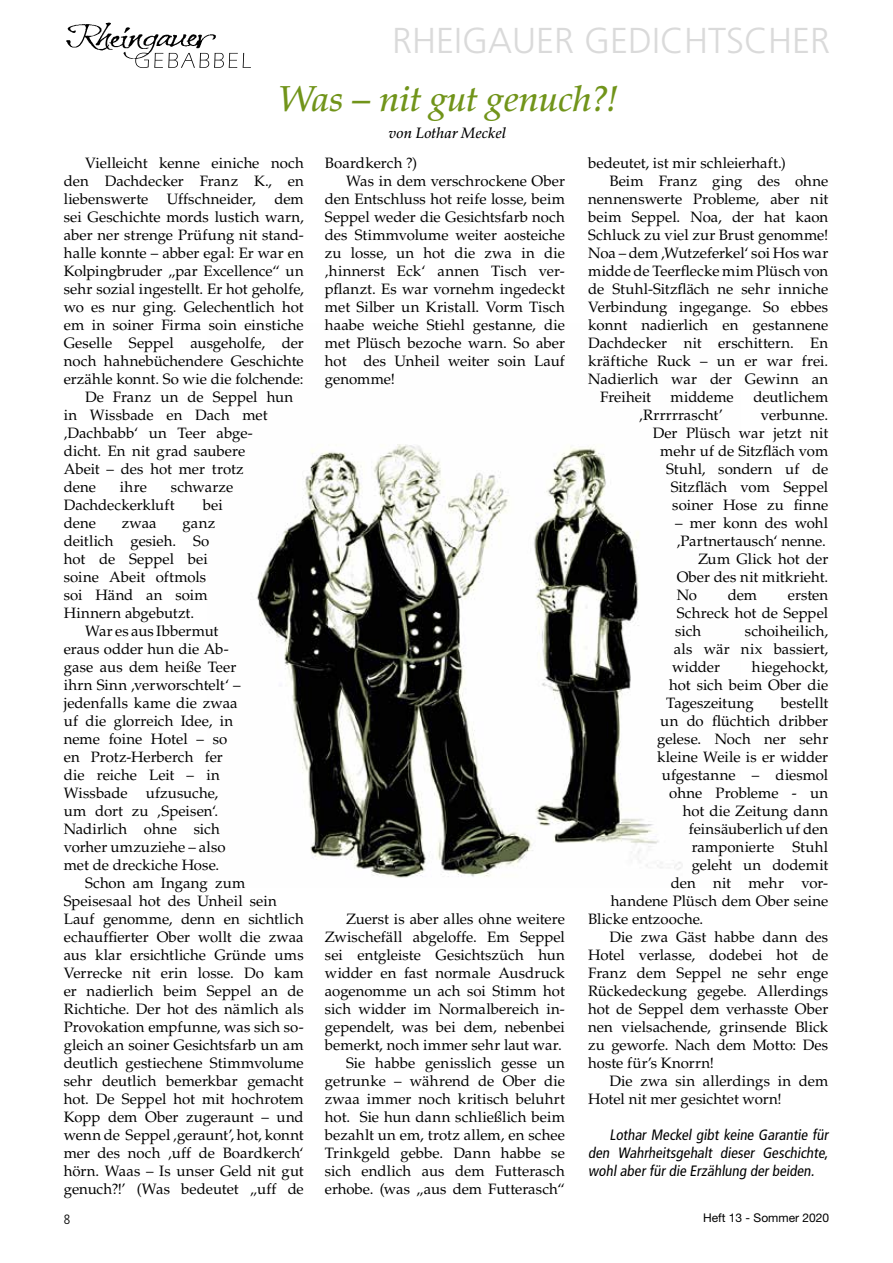
<style>
.page{position:relative;width:893px;height:1263px;background:#fff}
.page>*{position:absolute;margin:0;border:0;box-sizing:border-box;transform-origin:0 0}
.t1{font:300 36px "Frutiger LT Std";color:#dadada}
.t2{font:italic 500 36px "Palatino LT Std";color:#71941a}
.t3{font:15px/18px "Palatino LT Std";color:#000}
.t4{font:condensed 15px/18px "Frutiger LT Std";color:#000;text-align:justify}
.t5{font:italic 500 15px "Palatino LT Std";letter-spacing:.005em;color:#000}
.t6{font:300 condensed 13.5px "Frutiger LT Std";color:#000}
.t7{font:12px "Helvetica Neue LT Std";color:#000}
</style>
<div class="page">
<img style="left:256px;top:444px;width:427px;height:434px">
<img style="left:66px;top:22px;width:151px;height:37px">
<svg style="left:135px;top:53px;width:116px;height:15px"></svg>
<h1 class="t1" style="left:392px;top:20px;width:440px">RHEIGAUER GEDICHTSCH ER</h1>
<h1 class="t2" style="left:278px;top:78px;width:341px">Was – nit gut genuch?!</h1>
<p class="t5" style="left:389px;top:124px;width:119px">von Lothar Meckel</p>
<p class="t3" style="left:85px;top:154px;width:220px">Vielleicht kenne einiche noch</p>
<p class="t3" style="left:64px;top:172px;width:241px">den Dachdecker Franz K., en</p>
<p class="t3" style="left:64px;top:190px;width:241px">liebenswerte Uffschneider, dem</p>
<p class="t3" style="left:64px;top:208px;width:241px">sei Geschichte mords lustich warn,</p>
<p class="t3" style="left:64px;top:226px;width:241px">aber ner strenge Prüfung nit stand-</p>
<p class="t3" style="left:64px;top:244px;width:242px">halle konnte – abber egal: Er war en</p>
<p class="t3" style="left:64px;top:262px;width:241px">Kolpingbruder „par Excellence“ un</p>
<p class="t3" style="left:64px;top:280px;width:242px">sehr sozial ingestellt. Er hot geholfe,</p>
<p class="t3" style="left:64px;top:298px;width:241px">wo es nur ging. Gelechentlich hot</p>
<p class="t3" style="left:64px;top:316px;width:242px">em in soiner Firma soin einstiche</p>
<p class="t3" style="left:64px;top:334px;width:241px">Geselle Seppel ausgeholfe, der</p>
<p class="t3" style="left:64px;top:352px;width:242px">noch hahnebüchendere Geschichte</p>
<p class="t3" style="left:64px;top:370px;width:241px">erzähle konnt. So wie die folchende:</p>
<p class="t3" style="left:85px;top:388px;width:210px">De Franz un de Seppel hun</p>
<p class="t3" style="left:64px;top:406px;width:206px">in Wissbade en Dach met</p>
<p class="t3" style="left:64px;top:424px;width:190px">‚Dachbabb‘ un Teer abge-</p>
<p class="t3" style="left:64px;top:442px;width:183px">dicht. En nit grad saubere</p>
<p class="t3" style="left:64px;top:460px;width:181px">Abeit – des hot mer trotz</p>
<p class="t3" style="left:64px;top:478px;width:34px">dene</p>
<p class="t3" style="left:120px;top:478px;width:28px">ihre</p>
<p class="t3" style="left:64px;top:478px;width:171px;text-indent:107px">schwarze<br>Dachdeckerkluft</p>
<p class="t3" style="left:203px;top:496px;width:21px">bei</p>
<p class="t3" style="left:64px;top:514px;width:34px">dene</p>
<p class="t3" style="left:122px;top:514px;width:36px">zwaa</p>
<p class="t3" style="left:64px;top:514px;width:153px;text-indent:119px">ganz deitlich gesieh. So hot de Seppel bei soine Abeit oftmols soi Händ an soim<br>Hinnern abgebutzt.</p>
<p class="t3" style="left:64px;top:622px;width:179px;text-indent:21px">War es aus Ibbermut eraus odder hun die Ab&shy;gase aus dem heiße Teer ihrn Sinn ‚verworschtelt‘ – jedenfalls kame die zwaa uf die glorreich Idee, in neme foine Hotel – so en Protz-Herberch fer die reiche Leit – in<br>Wissbade ufzusuche, um dort zu ‚Speisen‘.<br>Nadirlich ohne sich vorher umzuziehe – also met de dreckiche Hose.</p>
<p class="t3" style="left:64px;top:874px;width:242px;text-indent:21px">Schon am Ingang zum<br>Speisesaal hot des Unheil sein<br>Lauf genomme, denn en sichtlich echauffierter Ober wollt die zwaa aus klar ersichtliche Gründe ums<br>Verrecke nit erin losse. Do kam er nadierlich beim Seppel an de<br>Richtiche. Der hot des nämlich als<br>Provokation empfunne, was sich so&shy;gleich an soiner Gesichtsfarb un am deutlich gestiechene Stimmvolume sehr deutlich bemerkbar gemacht hot. De Seppel hot mit hochrotem<br>Kopp dem Ober zugeraunt – und wenn de Seppel ‚geraunt’, hot, konnt mer des noch ‚uff de Boardkerch‘ hörn. Waas – Is unser Geld nit gut genuch?!’ (Was bedeutet „uff de</p>
<p class="t3" style="left:325px;top:154px;width:94px">Boardkerch ?)</p>
<p class="t3" style="left:346px;top:172px;width:220px">Was in dem verschrockene Ober</p>
<p class="t3" style="left:325px;top:190px;width:242px">den Entschluss hot reife losse, beim</p>
<p class="t3" style="left:325px;top:208px;width:241px">Seppel weder die Gesichtsfarb noch</p>
<p class="t3" style="left:325px;top:226px;width:242px">des Stimmvolume weiter aosteiche</p>
<p class="t3" style="left:325px;top:244px;width:241px">zu losse, un hot die zwa in die</p>
<p class="t3" style="left:325px;top:262px;width:241px">‚hinnerst Eck‘ annen Tisch ver-</p>
<p class="t3" style="left:325px;top:280px;width:241px">pflanzt. Es war vornehm ingedeckt</p>
<p class="t3" style="left:325px;top:298px;width:242px">met Silber un Kristall. Vorm Tisch</p>
<p class="t3" style="left:325px;top:316px;width:241px">haabe weiche Stiehl gestanne, die</p>
<p class="t3" style="left:325px;top:334px;width:242px">met Plüsch bezoche warn. So aber</p>
<p class="t3" style="left:325px;top:352px;width:242px">hot des Unheil weiter soin Lauf</p>
<p class="t3" style="left:325px;top:370px;width:72px">genomme!</p>
<p class="t3" style="left:325px;top:910px;width:242px;text-align:right">Zuerst is aber alles ohne weitere<br>Zwischefäll abgeloffe. Em Seppel sei entgleiste Gesichtszüch hun widder en fast normale Ausdruck aogenomme un ach soi Stimm hot sich widder im Normalbereich in&shy;gependelt, was bei dem, nebenbei bemerkt, noch immer sehr laut war.<br>Sie habbe genisslich gesse un getrunke – während de Ober die zwaa immer noch kritisch beluhrt hot. Sie hun dann schließlich beim bezahlt un em, trotz allem, en schee<br>Trinkgeld gebbe. Dann habbe se sich endlich aus dem Futterasch erhobe. (was „aus dem Futterasch“</p>
<p class="t3" style="left:588px;top:154px;width:199px">bedeutet, ist mir schleierhaft.)</p>
<p class="t3" style="left:609px;top:172px;width:220px">Beim Franz ging des ohne</p>
<p class="t3" style="left:588px;top:190px;width:241px">nennenswerte Probleme, aber nit</p>
<p class="t3" style="left:588px;top:208px;width:241px">beim Seppel. Noa, der hat kaon</p>
<p class="t3" style="left:588px;top:226px;width:242px">Schluck zu viel zur Brust genomme!</p>
<p class="t3" style="left:588px;top:244px;width:241px">Noa – dem ‚Wutzeferkel‘ soi Hos war</p>
<p class="t3" style="left:588px;top:262px;width:242px">midde de Teerflecke mim Plüsch von</p>
<p class="t3" style="left:588px;top:280px;width:242px">de Stuhl-Sitzfläch ne sehr inniche</p>
<p class="t3" style="left:588px;top:298px;width:241px">Verbindung ingegange. So ebbes</p>
<p class="t3" style="left:588px;top:316px;width:241px">konnt nadierlich en gestannene</p>
<p class="t3" style="left:588px;top:334px;width:242px">Dachdecker nit erschittern. En</p>
<p class="t3" style="left:588px;top:352px;width:242px">kräftiche Ruck – un er war frei.</p>
<p class="t3" style="left:588px;top:370px;width:242px">Nadierlich war der Gewinn an</p>
<p class="t3" style="left:600px;top:388px;width:52px">Freiheit</p>
<p class="t3" style="left:671px;top:388px;width:65px">middeme</p>
<p class="t3" style="left:753px;top:388px;width:76px">deutlichem</p>
<p class="t3" style="left:639px;top:406px;width:85px">‚Rrrrrrascht’</p>
<p class="t3" style="left:653px;top:406px;width:177px;text-align:right">verbunne.<br>Der Plüsch war jetzt nit mehr uf de Sitzfläch vom<br>Stuhl, sondern uf de<br>Sitzfläch vom Seppel soiner Hose zu finne</p>
<p class="t3" style="left:675px;top:514px;width:155px">– mer konn des wohl</p>
<p class="t3" style="left:677px;top:532px;width:151px">‚Partnertausch‘ nenne.</p>
<p class="t3" style="left:698px;top:550px;width:132px">Zum Glick hot der</p>
<p class="t3" style="left:677px;top:568px;width:153px">Ober des nit mitkrieht.</p>
<p class="t3" style="left:677px;top:586px;width:22px">No</p>
<p class="t3" style="left:728px;top:586px;width:31px">dem</p>
<p class="t3" style="left:675px;top:586px;width:154px;text-align:justify;text-indent:113px">ersten Schreck hot de Seppel sich</p>
<p class="t3" style="left:672px;top:622px;width:157px;text-align:justify;text-indent:73px">schoiheilich, als wär nix bassiert, widder</p>
<p class="t3" style="left:666px;top:658px;width:164px;text-align:justify;text-indent:86px">hiegehockt, hot sich beim Ober die Tageszeitung</p>
<p class="t3" style="left:781px;top:694px;width:49px">bestellt</p>
<p class="t3" style="left:660px;top:712px;width:169px">un do flüchtich dribber</p>
<p class="t3" style="left:657px;top:730px;width:172px">gelese. Noch ner sehr</p>
<p class="t3" style="left:657px;top:748px;width:172px">kleine Weile is er widder</p>
<p class="t3" style="left:662px;top:766px;width:168px">ufgestanne – diesmol</p>
<p class="t3" style="left:669px;top:784px;width:160px">ohne Probleme - un</p>
<p class="t3" style="left:683px;top:802px;width:147px">hot die Zeitung dann</p>
<p class="t3" style="left:689px;top:820px;width:141px">feinsäuberlich uf den</p>
<p class="t3" style="left:692px;top:838px;width:138px">ramponierte Stuhl</p>
<p class="t3" style="left:692px;top:856px;width:138px">geleht un dodemit</p>
<p class="t3" style="left:671px;top:874px;width:159px">den nit mehr vor-</p>
<p class="t3" style="left:611px;top:892px;width:219px">handene Plüsch dem Ober seine</p>
<p class="t3" style="left:588px;top:910px;width:117px">Blicke entzooche.</p>
<p class="t3" style="left:609px;top:928px;width:220px">Die zwa Gäst habbe dann des</p>
<p class="t3" style="left:588px;top:946px;width:242px">Hotel verlasse, dodebei hot de</p>
<p class="t3" style="left:588px;top:964px;width:241px">Franz dem Seppel ne sehr enge</p>
<p class="t3" style="left:588px;top:982px;width:241px">Rückedeckung gegebe. Allerdings</p>
<p class="t3" style="left:588px;top:1000px;width:242px">hot de Seppel dem verhasste Ober</p>
<p class="t3" style="left:588px;top:1018px;width:241px">nen vielsachende, grinsende Blick</p>
<p class="t3" style="left:588px;top:1036px;width:241px">zu geworfe. Nach dem Motto: Des</p>
<p class="t3" style="left:588px;top:1054px;width:127px">hoste für’s Knorrn!</p>
<p class="t3" style="left:609px;top:1072px;width:220px">Die zwa sin allerdings in dem</p>
<p class="t3" style="left:588px;top:1090px;width:195px">Hotel nit mer gesichtet worn!</p>
<p class="t4" style="left:588px;top:1126px;width:244px;text-indent:21px">Lothar Meckel gibt keine Garantie für den Wahrheitsgehalt dieser Geschichte, wohl aber für die Erzählung der beiden.</p>
<p class="t6" style="left:64px;top:1211px;width:8px">8</p>
<p class="t7" style="left:703px;top:1211px;width:128px">Heft 13 - Sommer 2020</p>
</div>
